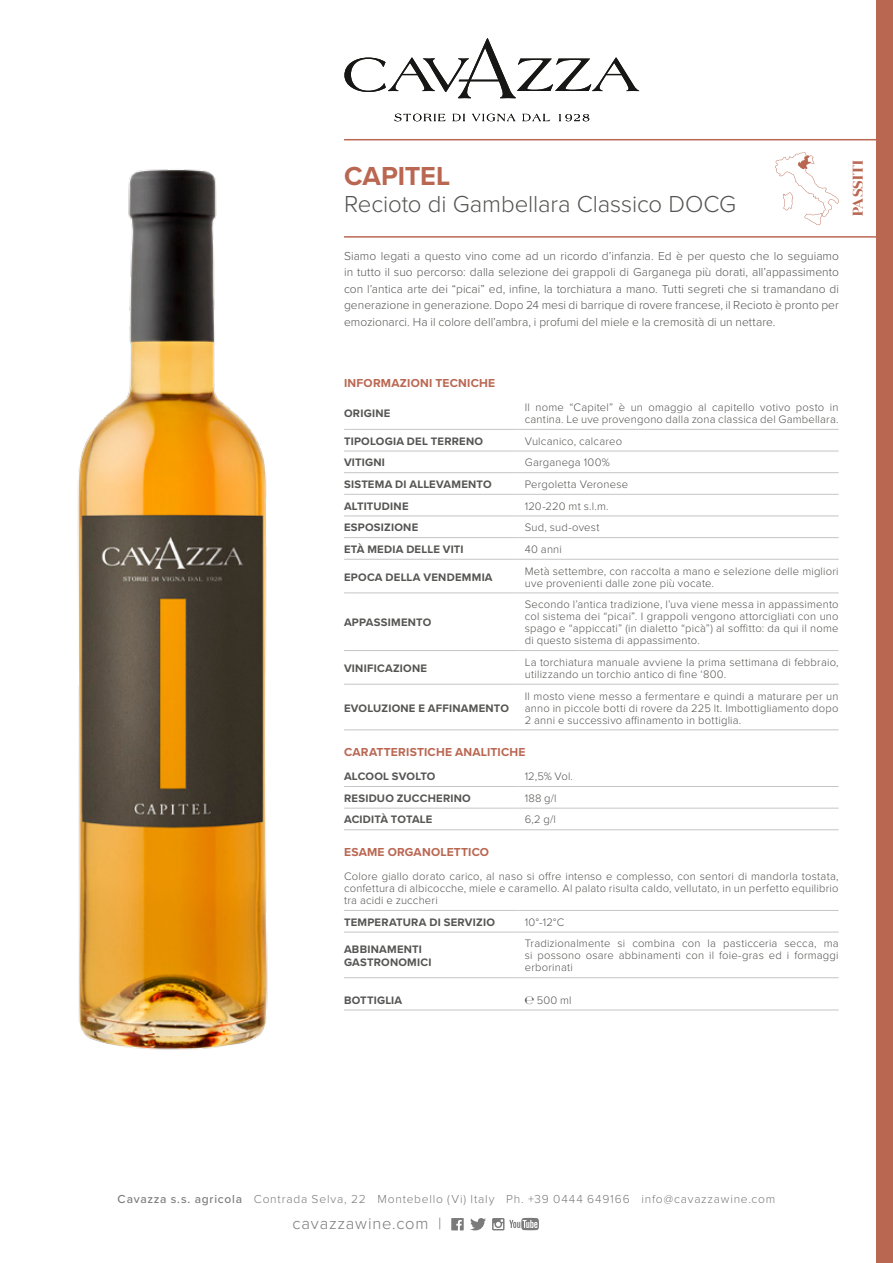
<style>
.page{position:relative;width:893px;height:1263px;background:#fff}
.page>*{position:absolute;margin:0;border:0;box-sizing:border-box;transform-origin:0 0}
.t1{font:700 27px "Proxima Nova";letter-spacing:-.005em;color:#ba6752}
.t2{font:300 24px "Proxima Nova";letter-spacing:-.005em;color:#555554}
.t3{font:300 16.5px "Proxima Nova";letter-spacing:.05em;color:#7b7a7a}
.t4{font:700 14.25px "Anglecia Pro Display";letter-spacing:.01em;color:#ba6752}
.t5{font:300 12px/16.5px "Proxima Nova";letter-spacing:.005em;color:#555554;text-align:justify}
.t6{font:300 12px "Proxima Nova";letter-spacing:.065em;color:#7b7a7a}
.t7{font:700 12px "Proxima Nova";letter-spacing:.02em;color:#ba6752}
.t8{font:300 11.25px/12px "Proxima Nova";letter-spacing:.015em;color:#555554;text-align:justify}
.t9{font:700 11.25px/13.5px "Proxima Nova";letter-spacing:.02em;color:#555554}
.t10{font:700 11.25px "Proxima Nova";color:#555554}
.s1{font-weight:500}
</style>
<div class="page">
<div style="left:876px;top:0;width:17px;height:1263px;background:#ba6752"></div>
<div style="left:343px;top:139px;width:550px;height:99px;border:2px solid #ba6752"></div>
<svg style="left:775px;top:152px;width:64px;height:73px"></svg>
<svg style="left:451px;top:1218px;width:13px;height:12px"></svg>
<svg style="left:470px;top:1218px;width:16px;height:12px"></svg>
<svg style="left:492px;top:1218px;width:47px;height:12px"></svg>
<svg style="left:344px;top:38px;width:295px;height:60px"></svg>
<svg style="left:394px;top:114px;width:51px;height:7px"></svg>
<svg style="left:452px;top:114px;width:13px;height:7px"></svg>
<svg style="left:472px;top:114px;width:43px;height:7px"></svg>
<svg style="left:522px;top:114px;width:28px;height:7px"></svg>
<svg style="left:559px;top:114px;width:30px;height:7px"></svg>
<img style="left:77px;top:169px;width:191px;height:881px">
<hr style="left:344px;top:429px;width:174px;height:1px;background:#c7c5c5">
<hr style="left:518px;top:429px;width:321px;height:1px;background:#c7c5c5">
<hr style="left:344px;top:451px;width:174px;height:1px;background:#c7c5c5">
<hr style="left:518px;top:451px;width:321px;height:1px;background:#c7c5c5">
<hr style="left:344px;top:472px;width:174px;height:1px;background:#c7c5c5">
<hr style="left:518px;top:472px;width:321px;height:1px;background:#c7c5c5">
<hr style="left:344px;top:494px;width:174px;height:1px;background:#c7c5c5">
<hr style="left:518px;top:494px;width:321px;height:1px;background:#c7c5c5">
<hr style="left:344px;top:516px;width:174px;height:1px;background:#c7c5c5">
<hr style="left:518px;top:516px;width:321px;height:1px;background:#c7c5c5">
<hr style="left:344px;top:537px;width:174px;height:1px;background:#c7c5c5">
<hr style="left:518px;top:537px;width:321px;height:1px;background:#c7c5c5">
<hr style="left:344px;top:559px;width:174px;height:1px;background:#c7c5c5">
<hr style="left:518px;top:559px;width:321px;height:1px;background:#c7c5c5">
<hr style="left:344px;top:593px;width:174px;height:1px;background:#c7c5c5">
<hr style="left:518px;top:593px;width:321px;height:1px;background:#c7c5c5">
<hr style="left:344px;top:650px;width:174px;height:1px;background:#c7c5c5">
<hr style="left:518px;top:650px;width:321px;height:1px;background:#c7c5c5">
<hr style="left:344px;top:684px;width:174px;height:1px;background:#c7c5c5">
<hr style="left:518px;top:684px;width:321px;height:1px;background:#c7c5c5">
<hr style="left:344px;top:786px;width:174px;height:1px;background:#c7c5c5">
<hr style="left:518px;top:786px;width:321px;height:1px;background:#c7c5c5">
<hr style="left:344px;top:808px;width:174px;height:1px;background:#c7c5c5">
<hr style="left:518px;top:808px;width:321px;height:1px;background:#c7c5c5">
<hr style="left:344px;top:829px;width:174px;height:1px;background:#c7c5c5">
<hr style="left:518px;top:829px;width:321px;height:1px;background:#c7c5c5">
<hr style="left:344px;top:910px;width:174px;height:1px;background:#c7c5c5">
<hr style="left:518px;top:910px;width:321px;height:1px;background:#c7c5c5">
<hr style="left:344px;top:932px;width:174px;height:1px;background:#c7c5c5">
<hr style="left:518px;top:932px;width:321px;height:1px;background:#c7c5c5">
<hr style="left:344px;top:977px;width:174px;height:1px;background:#c7c5c5">
<hr style="left:518px;top:977px;width:321px;height:1px;background:#c7c5c5">
<hr style="left:344px;top:1010px;width:174px;height:1px;background:#c7c5c5">
<hr style="left:518px;top:1010px;width:321px;height:1px;background:#c7c5c5">
<hr style="left:344px;top:730px;width:174px;height:1px;background:#c7c5c5">
<hr style="left:518px;top:730px;width:321px;height:1px;background:#c7c5c5">
<h1 class="t1" style="left:344px;top:156px;width:108px">CAPITEL</h1>
<h2 class="t2" style="left:344px;top:187px;width:394px">Recioto di Gambellara Classico DOCG</h2>
<p class="t5" style="left:344px;top:247px;width:496px">Siamo legati a questo vino come ad un ricordo d’infanzia. Ed è per questo che lo seguiamo in tutto il suo percorso: dalla selezione dei grappoli di Garganega più dorati, all’appassimento con l’antica arte dei “picai” ed, infine, la torchiatura a mano. Tutti segreti che si tramandano di generazione in generazione. Dopo 24 mesi di barrique di rovere francese, il Recioto è pronto per emozionarci. Ha il colore dell’ambra, i profumi del miele e la cremosità di un nettare.</p>
<p class="t4" style="left:848px;top:216px;width:57px;rotate:-90deg">PASSITI</p>
<p class="t7" style="left:344px;top:374px;width:153px">INFORMAZIONI TECNICHE</p>
<p class="t9" style="left:344px;top:406px;width:48px">ORIGINE</p>
<p class="t8" style="left:525px;top:401px;width:315px">Il nome “Capitel” è un omaggio al capitello votivo posto in cantina. Le uve provengono dalla zona classica del Gambellara.</p>
<p class="t9" style="left:344px;top:434px;width:141px">TIPOLOGIA DEL TERRENO</p>
<p class="t8" style="left:525px;top:434px;width:99px">Vulcanico, calcareo</p>
<p class="t9" style="left:344px;top:455px;width:42px">VITIGNI</p>
<p class="t8" style="left:525px;top:456px;width:87px">Garganega 100%</p>
<p class="t9" style="left:344px;top:477px;width:149px">SISTEMA DI ALLEVAMENTO</p>
<p class="t8" style="left:525px;top:478px;width:105px">Pergoletta Veronese</p>
<p class="t9" style="left:344px;top:499px;width:66px">ALTITUDINE</p>
<p class="t8" style="left:525px;top:499px;width:85px">120-220 mt s.l.m.</p>
<p class="t9" style="left:344px;top:520px;width:76px">ESPOSIZIONE</p>
<p class="t8" style="left:525px;top:521px;width:76px">Sud, sud-ovest</p>
<p class="t9" style="left:344px;top:542px;width:121px">ETÀ MEDIA DELLE VITI</p>
<p class="t8" style="left:525px;top:542px;width:39px">40 anni</p>
<p class="t9" style="left:344px;top:570px;width:150px">EPOCA DELLA VENDEMMIA</p>
<p class="t8" style="left:525px;top:564px;width:315px">Metà settembre, con raccolta a mano e selezione delle migliori uve provenienti dalle zone più vocate.</p>
<p class="t9" style="left:344px;top:615px;width:89px">APPASSIMENTO</p>
<p class="t8" style="left:525px;top:598px;width:315px">Secondo l’antica tradizione, l’uva viene messa in appassimento col sistema dei “picai”. I grappoli vengono attorcigliati con uno spago e “appiccati” (in dialetto “picà”) al soffitto: da qui il nome di questo sistema di appassimento.</p>
<p class="t9" style="left:344px;top:661px;width:85px">VINIFICAZIONE</p>
<p class="t8" style="left:525px;top:655px;width:315px">La torchiatura manuale avviene la prima settimana di febbraio, utilizzando un torchio antico di fine ‘800.</p>
<p class="t9" style="left:344px;top:701px;width:166px">EVOLUZIONE E AFFINAMENTO</p>
<p class="t8" style="left:525px;top:689px;width:315px">Il mosto viene messo a fermentare e quindi a maturare per un anno in piccole botti di rovere da 225 lt. Imbottigliamento dopo 2 anni e successivo affinamento in bottiglia.</p>
<p class="t7" style="left:344px;top:743px;width:183px">CARATTERISTICHE ANALITICHE</p>
<p class="t9" style="left:344px;top:769px;width:93px">ALCOOL SVOLTO</p>
<p class="t8" style="left:525px;top:770px;width:50px">12,5% Vol.</p>
<p class="t9" style="left:344px;top:791px;width:128px">RESIDUO ZUCCHERINO</p>
<p class="t8" style="left:525px;top:791px;width:33px">188 g/l</p>
<p class="t10" style="left:344px;top:811px;width:90px">ACIDITÀ TOTALE</p>
<p class="t8" style="left:525px;top:813px;width:33px">6,2 g/l</p>
<p class="t7" style="left:344px;top:843px;width:147px">ESAME ORGANOLETTICO</p>
<p class="t8" style="left:344px;top:870px;width:496px">Colore giallo dorato carico, al naso si offre intenso e complesso, con sentori di mandorla tostata, confettura di albicocche, miele e caramello. Al palato risulta caldo, vellutato, in un perfetto equilibrio tra acidi e zuccheri</p>
<p class="t9" style="left:344px;top:915px;width:152px">TEMPERATURA DI SERVIZIO</p>
<p class="t8" style="left:525px;top:915px;width:41px">10°-12°C</p>
<p class="t9" style="left:344px;top:942px;width:89px">ABBINAMENTI<br>GASTRONOMICI</p>
<p class="t8" style="left:525px;top:937px;width:315px">Tradizionalmente si combina con la pasticceria secca, ma si possono osare abbinamenti con il foie-gras ed i formaggi erborinati</p>
<p class="t9" style="left:344px;top:993px;width:60px">BOTTIGLIA</p>
<p class="t8" style="left:525px;top:993px;width:48px">℮ 500 ml</p>
<p class="t6" style="left:118px;top:1190px;width:659px"><span class="s1">Cavazza s.s. agricola</span> Contrada Selva, 22 Montebello (Vi) Italy Ph. +39 0444 649166 info@cavazzawine.com</p>
<h3 class="t3" style="left:292px;top:1211px;width:150px">cavazzawine.com |</h3>
</div>
